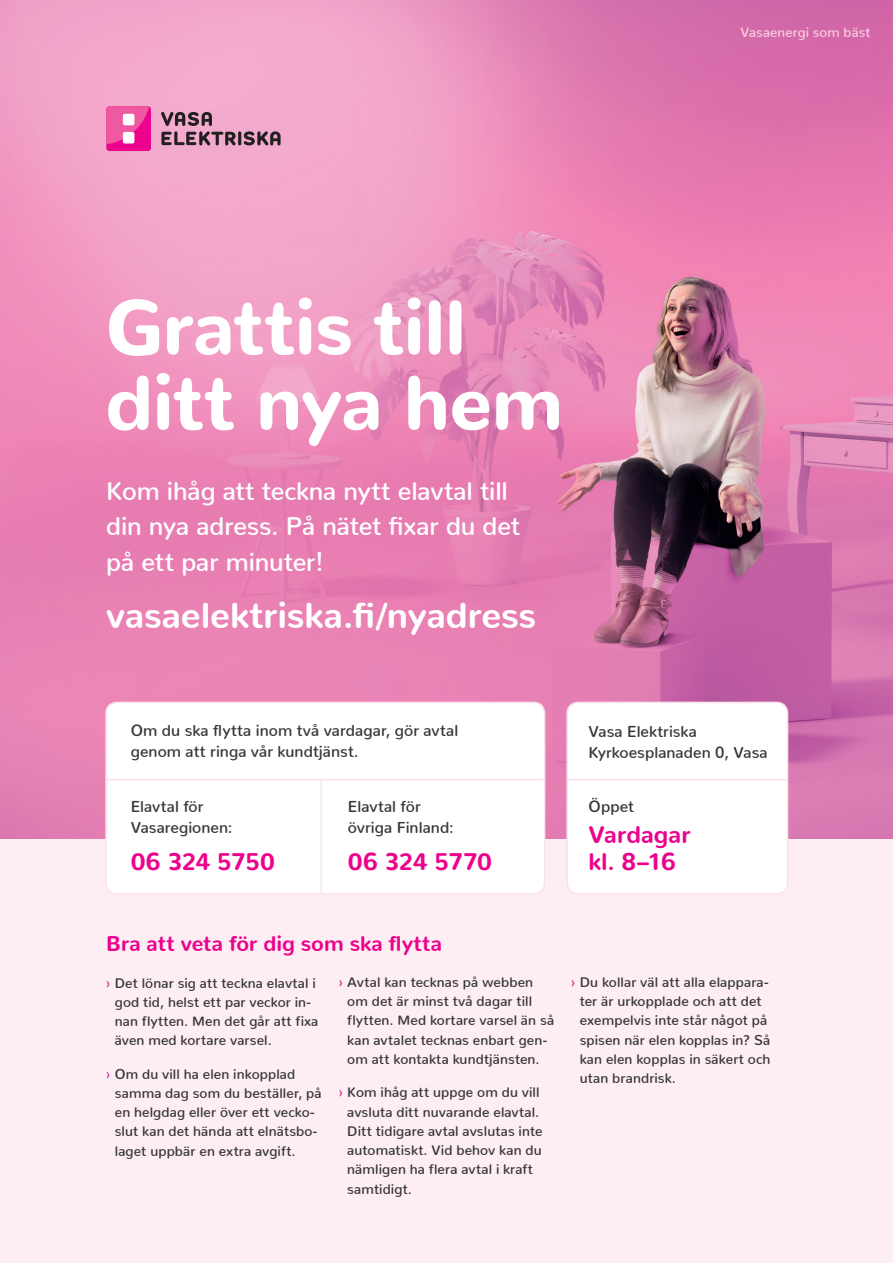
<style>
.page{position:relative;width:893px;height:1263px;background:#fff}
.page>*{position:absolute;margin:0;border:0;box-sizing:border-box;transform-origin:0 0}
.t1{font:900 76.5px/75.3px "Nunito";letter-spacing:-.01em;color:#fff}
.t2{font:800 36px "Nunito";color:#fff}
.t3{font:600 25.35px/35.5px "Nunito";letter-spacing:-.005em;color:#fff}
.t4{font:800 24px "Nunito";letter-spacing:-.005em;color:#ed028c}
.t5{font:800 21.3px "Nunito";letter-spacing:.005em;color:#ed028c}
.t6{font:600 15.75px/20.5px "Nunito";letter-spacing:.005em;color:#383839}
.t7{font:600 13.8px/19.2px "Nunito";letter-spacing:.01em;color:#383839}
.t8{font:600 13.5px "Nunito";letter-spacing:.01em;color:#f9ccdf}
.s1{color:#ed2d94}
</style>
<div class="page">
<img style="left:0;top:0;width:893px;height:840px">
<div style="left:0;top:840px;width:893px;height:423px;background:#fdeef4"></div>
<div style="left:106px;top:702px;width:439px;height:192px;background:#fff;border-radius:11px"></div>
<hr style="left:320px;top:780px;width:2px;height:114px;background:#fbe1ec">
<hr style="left:106px;top:779px;width:439px;height:1px;background:#fbe1ec">
<div style="left:105px;top:702px;width:440px;height:193px;border:2px solid #fbe1ec;border-radius:11px"></div>
<div style="left:567px;top:702px;width:221px;height:192px;background:#fff;border-radius:11px"></div>
<hr style="left:567px;top:779px;width:221px;height:1px;background:#fbe1ec">
<div style="left:566px;top:702px;width:222px;height:193px;border:2px solid #fbe1ec;border-radius:11px"></div>
<div style="left:106px;top:106px;width:45px;height:45px;background:#ed028c;border-radius:3px"></div>
<svg style="left:106px;top:106px;width:45px;height:39px"></svg>
<div style="left:123px;top:114px;width:11px;height:11px;background:#fff;border-radius:2px"></div>
<div style="left:123px;top:132px;width:11px;height:11px;background:#fff;border-radius:2px"></div>
<svg style="left:161px;top:112px;width:75px;height:33px;background:#a7788e"></svg>
<hr style="left:238px;top:131px;width:3px;height:14px;background:#231f20;border-radius:2px">
<svg style="left:244px;top:131px;width:37px;height:14px"></svg>
<p class="t8" style="left:740px;top:20px;width:132px">Vasaenergi som bäst</p>
<p class="t1" style="left:105px;top:280px;width:460px">Grattis till ditt nya hem</p>
<p class="t3" style="left:106px;top:470px;width:415px">Kom ihåg att teckna nytt elavtal till din nya adress. På nätet fixar du det på ett par minuter!</p>
<p class="t2" style="left:106px;top:583px;width:431px">vasaelektriska.fi/nyadress</p>
<p class="t6" style="left:131px;top:719px;width:329px">Om du ska flytta inom två vardagar, gör avtal genom att ringa vår kundtjänst.</p>
<p class="t6" style="left:131px;top:794px;width:103px">Elavtal för<br>Vasaregionen:</p>
<p class="t6" style="left:348px;top:794px;width:107px">Elavtal för övriga Finland:</p>
<p class="t4" style="left:131px;top:840px;width:146px">06 324 5750</p>
<p class="t4" style="left:348px;top:840px;width:146px">06 324 5770</p>
<p class="t6" style="left:589px;top:719px;width:110px">Vasa Elektriska</p>
<p class="t6" style="left:589px;top:740px;width:181px">Kyrkoesplanaden 0, Vasa</p>
<p class="t6" style="left:589px;top:794px;width:47px">Öppet</p>
<p class="t4" style="left:589px;top:812px;width:104px">Vardagar</p>
<p class="t4" style="left:589px;top:839px;width:89px">kl. 8–16</p>
<p class="t5" style="left:106px;top:924px;width:337px">Bra att veta för dig som ska flytta</p>
<p class="t7" style="left:115px;top:971px;width:205px;text-indent:-9px"><span class="s1">›</span> Det lönar sig att teckna elavtal i god tid, helst ett par veckor in&shy;nan flytten. Men det går att fixa även med kortare varsel.</p>
<p class="t7" style="left:115px;top:1063px;width:208px;text-indent:-9px"><span class="s1">›</span> Om du vill ha elen inkopplad samma dag som du beställer, på en helgdag eller över ett vecko&shy;slut kan det hända att elnätsbo&shy;laget uppbär en extra avgift.</p>
<p class="t7" style="left:347px;top:971px;width:208px;text-indent:-9px"><span class="s1">›</span> Avtal kan tecknas på webben om det är minst två dagar till flytten. Med kortare varsel än så kan avtalet tecknas enbart gen&shy;om att kontakta kundtjänsten.</p>
<p class="t7" style="left:347px;top:1081px;width:197px;text-indent:-9px"><span class="s1">›</span> Kom ihåg att uppge om du vill avsluta ditt nuvarande elavtal.<br>Ditt tidigare avtal avslutas inte automatiskt. Vid behov kan du nämligen ha flera avtal i kraft samtidigt.</p>
<p class="t7" style="left:580px;top:971px;width:192px;text-indent:-9px"><span class="s1">›</span> Du kollar väl att alla elappara&shy;ter är urkopplade och att det exempelvis inte står något på spisen när elen kopplas in? Så kan elen kopplas in säkert och utan brandrisk.</p>
</div>
